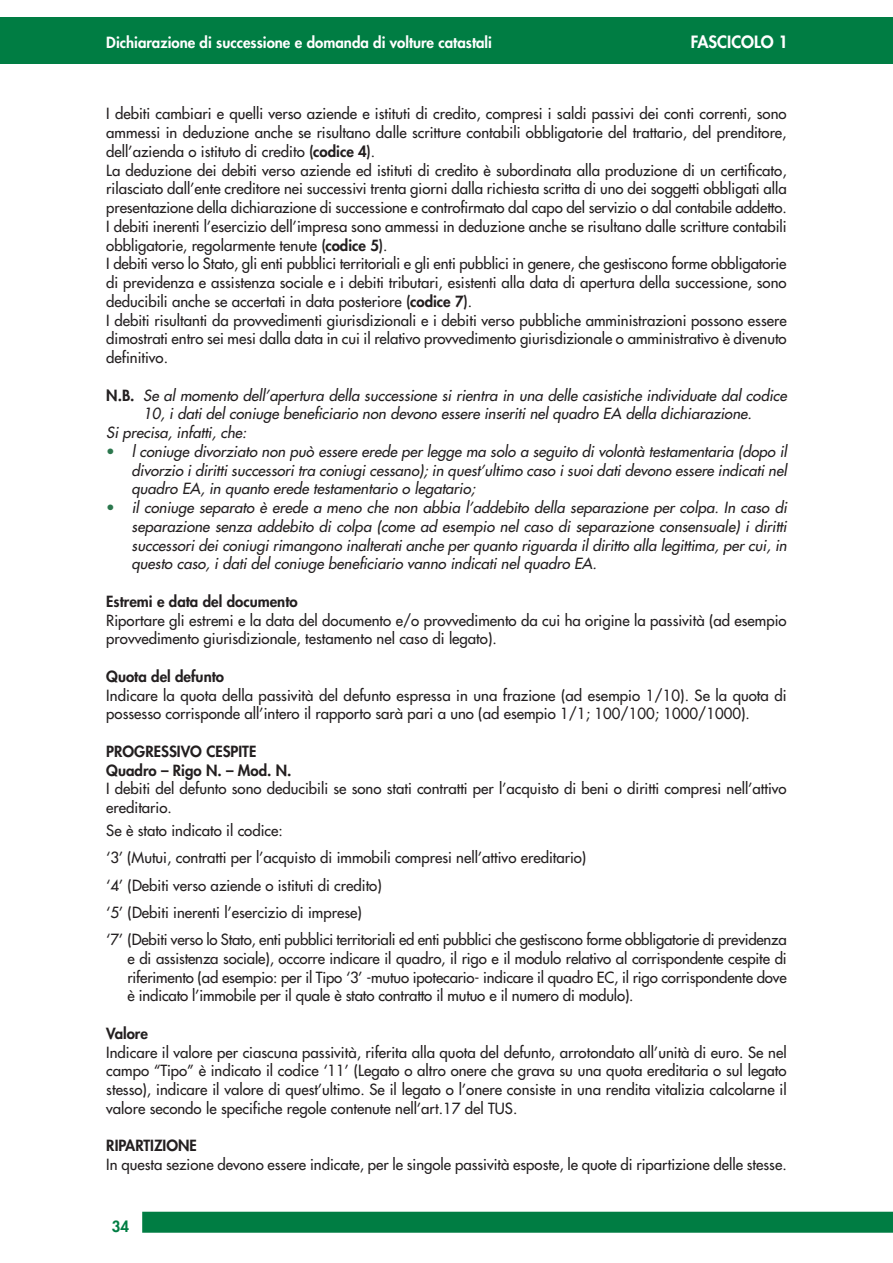
<style>
.page{position:relative;width:893px;height:1263px;background:#fff}
.page>*{position:absolute;margin:0;border:0;box-sizing:border-box;transform-origin:0 0}
.t1{font:800 16.5px "Futura";color:#fff}
.t2{font:15px/18.8px "Futura";color:#231f20;text-align:justify}
.t3{font:italic 15px/18.8px "Futura";color:#231f20;text-align:justify}
.t4{font:800 15px "Futura";color:#231f20}
.t5{font:800 15px "Futura";color:#fff}
.t6{font:800 15px "Futura";color:#007d43}
.s1{font-weight:800}
.s2{font-weight:800;font-style:normal}
.s3{font-style:normal;color:#2b774d}
</style>
<div class="page">
<div style="left:142px;top:1212px;width:751px;height:21px;background:#007d43"></div>
<div style="left:0;top:18px;width:893px;height:46px;background:#007d43"></div>
<p class="t5" style="left:106px;top:36px;width:387px">Dichiarazione di successione e domanda di volture catastali</p>
<p class="t1" style="left:691px;top:34px;width:99px">FASCICOLO 1</p>
<p class="t2" style="left:106px;top:105px;width:682px">I debiti cambiari e quelli verso aziende e istituti di credito, compresi i saldi passivi dei conti correnti, sono ammessi in deduzione anche se risultano dalle scritture contabili obbligatorie del trattario, del prenditore, dell’azienda o istituto di credito <span class="s1">(codice 4)</span>.</p>
<p class="t2" style="left:106px;top:162px;width:682px">La deduzione dei debiti verso aziende ed istituti di credito è subordinata alla produzione di un certificato, rilasciato dall’ente creditore nei successivi trenta giorni dalla richiesta scritta di uno dei soggetti obbligati alla presentazione della dichiarazione di successione e controfirmato dal capo del servizio o dal contabile addetto.</p>
<p class="t2" style="left:106px;top:218px;width:682px">I debiti inerenti l’esercizio dell’impresa sono ammessi in deduzione anche se risultano dalle scritture contabili obbligatorie, regolarmente tenute <span class="s1">(codice 5)</span>.</p>
<p class="t2" style="left:106px;top:255px;width:682px">I debiti verso lo Stato, gli enti pubblici territoriali e gli enti pubblici in genere, che gestiscono forme obbligatorie di previdenza e assistenza sociale e i debiti tributari, esistenti alla data di apertura della successione, sono deducibili anche se accertati in data posteriore <span class="s1">(codice 7)</span>.</p>
<p class="t2" style="left:106px;top:312px;width:682px">I debiti risultanti da provvedimenti giurisdizionali e i debiti verso pubbliche amministrazioni possono essere dimostrati entro sei mesi dalla data in cui il relativo provvedimento giurisdizionale o amministrativo è divenuto definitivo.</p>
<p class="t3" style="left:106px;top:387px;width:685px;text-align:center"><span class="s2">N . B .</span> Se al momento dell’apertura della successione si rientra in una delle casistiche individuate dal codice<br>10, i dati del coniuge beneficiario non devono essere inseriti nel quadro EA della dichiarazione.</p>
<p class="t3" style="left:106px;top:424px;width:144px">Si precisa, infatti, che:</p>
<p class="t3" style="left:132px;top:443px;width:659px;text-indent:-25px"><span class="s3">•</span> l coniuge divorziato non può essere erede per legge ma solo a seguito di volontà testamentaria (dopo il divorzio i diritti successori tra coniugi cessano); in quest’ultimo caso i suoi dati devono essere indicati nel quadro EA, in quanto erede testamentario o legatario;</p>
<p class="t3" style="left:132px;top:499px;width:659px;text-indent:-25px"><span class="s3">•</span> il coniuge separato è erede a meno che non abbia l’addebito della separazione per colpa. In caso di separazione senza addebito di colpa (come ad esempio nel caso di separazione consensuale) i diritti successori dei coniugi rimangono inalterati anche per quanto riguarda il diritto alla legittima, per cui, in questo caso, i dati del coniuge beneficiario vanno indicati nel quadro EA.</p>
<p class="t4" style="left:106px;top:594px;width:193px">Estremi e data del documento</p>
<p class="t2" style="left:106px;top:612px;width:682px">Riportare gli estremi e la data del documento e/o provvedimento da cui ha origine la passività (ad esempio provvedimento giurisdizionale, testamento nel caso di legato).</p>
<p class="t4" style="left:106px;top:669px;width:119px">Quota del defunto</p>
<p class="t2" style="left:106px;top:687px;width:682px">Indicare la quota della passività del defunto espressa in una frazione (ad esempio 1/10). Se la quota di possesso corrisponde all’intero il rapporto sarà pari a uno (ad esempio 1/1; 100/100; 1000/1000).</p>
<p class="t4" style="left:106px;top:744px;width:152px">PROGRESSIVO CESPITE</p>
<p class="t4" style="left:106px;top:763px;width:187px">Quadro – Rigo N. – Mod. N.</p>
<p class="t2" style="left:106px;top:780px;width:682px">I debiti del defunto sono deducibili se sono stati contratti per l’acquisto di beni o diritti compresi nell’attivo ereditario.</p>
<p class="t2" style="left:106px;top:822px;width:178px">Se è stato indicato il codice:</p>
<p class="t2" style="left:106px;top:849px;width:481px">‘3’ (Mutui, contratti per l’acquisto di immobili compresi nell’attivo ereditario)</p>
<p class="t2" style="left:106px;top:877px;width:277px">‘4’ (Debiti verso aziende o istituti di credito)</p>
<p class="t2" style="left:106px;top:904px;width:257px">‘5’ (Debiti inerenti l’esercizio di imprese)</p>
<p class="t2" style="left:127px;top:931px;width:661px;text-indent:-21px">‘7’ (Debiti verso lo Stato, enti pubblici territoriali ed enti pubblici che gestiscono forme obbligatorie di previdenza e di assistenza sociale), occorre indicare il quadro, il rigo e il modulo relativo al corrispondente cespite di riferimento (ad esempio: per il Tipo ‘3’ -mutuo ipotecario- indicare il quadro EC, il rigo corrispondente dove è indicato l’immobile per il quale è stato contratto il mutuo e il numero di modulo).</p>
<p class="t4" style="left:106px;top:1026px;width:43px">Valore</p>
<p class="t2" style="left:106px;top:1044px;width:682px">Indicare il valore per ciascuna passività, riferita alla quota del defunto, arrotondato all’unità di euro. Se nel campo “Tipo” è indicato il codice ‘11’ (Legato o altro onere che grava su una quota ereditaria o sul legato stesso), indicare il valore di quest’ultimo. Se il legato o l’onere consiste in una rendita vitalizia calcolarne il valore secondo le specifiche regole contenute nell’art.17 del TUS.</p>
<p class="t4" style="left:106px;top:1139px;width:92px">RIPARTIZIONE</p>
<p class="t2" style="left:106px;top:1156px;width:682px">In questa sezione devono essere indicate, per le singole passività esposte, le quote di ripartizione delle stesse.</p>
<p class="t6" style="left:112px;top:1219px;width:19px">34</p>
</div>
